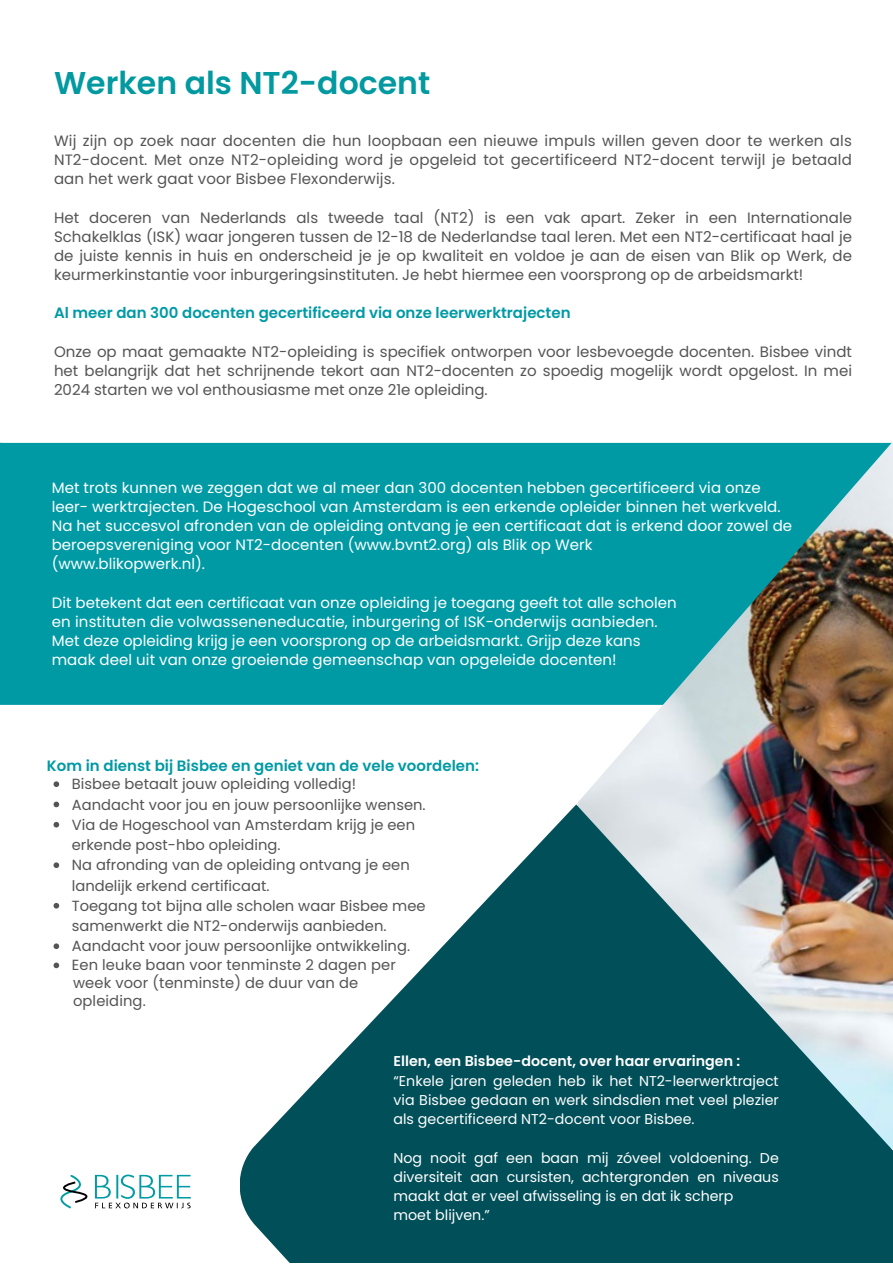
<style>
.page{position:relative;width:893px;height:1264px;background:#fff}
.page>*{position:absolute;margin:0;border:0;box-sizing:border-box;transform-origin:0 0}
.t1{font:600 31.5px "Poppins";color:#0299a0}
.t2{font:15px/19.2px "Poppins";color:#555454;text-align:justify}
.t3{font:15px/19.2px "Poppins";letter-spacing:.005em;color:#fff}
.t4{font:600 15px "Poppins";color:#009aa5}
.t5{font:14.7px/20.2px "Poppins";color:#555454}
.t6{font:14.25px/19.2px "Poppins";color:#fff;text-align:justify}
.t7{font:600 14.25px "Poppins";color:#fff}
</style>
<div class="page">
<div style="left:0;top:442px;width:576px;height:263px;background:#009aa5"></div>
<svg style="left:60px;top:1174px;width:131px;height:35px"></svg>
<img style="left:576px;top:442px;width:316px;height:362px">
<svg style="left:240px;top:804px;width:652px;height:459px;fill:#004f59"></svg>
<svg style="left:54px;top:781px;width:5px;height:6px"></svg>
<svg style="left:54px;top:801px;width:5px;height:6px"></svg>
<svg style="left:54px;top:821px;width:5px;height:6px"></svg>
<svg style="left:54px;top:862px;width:5px;height:6px"></svg>
<svg style="left:54px;top:903px;width:5px;height:5px"></svg>
<svg style="left:54px;top:943px;width:5px;height:6px"></svg>
<svg style="left:54px;top:962px;width:5px;height:6px"></svg>
<p class="t1" style="left:54px;top:60px;width:378px">Werken als NT2-docent</p>
<p class="t2" style="left:54px;top:131px;width:799px">Wij zijn op zoek naar docenten die hun loopbaan een nieuwe impuls willen geven door te werken als NT2-docent. Met onze NT2-opleiding word je opgeleid tot gecertificeerd NT2-docent terwijl je betaald aan het werk gaat voor Bisbee Flexonderwijs.</p>
<h2 class="t2" style="left:54px;top:208px;width:799px">Het doceren van Nederlands als tweede taal (NT2) is een vak apart. Zeker in een Internationale Schakelklas (ISK) waar jongeren tussen de 12-18 de Nederlandse taal leren. Met een NT2-certificaat haal je de juiste kennis in huis en onderscheid je je op kwaliteit en voldoe je aan de eisen van Blik op Werk, de keurmerkinstantie voor inburgeringsinstituten. Je hebt hiermee een voorsprong op de arbeidsmarkt!</h2>
<p class="t4" style="left:54px;top:302px;width:518px">Al meer dan 300 docenten gecertificeerd via onze leerwerktrajecten</p>
<p class="t2" style="left:54px;top:342px;width:799px">Onze op maat gemaakte NT2-opleiding is specifiek ontworpen voor lesbevoegde docenten. Bisbee vindt het belangrijk dat het schrijnende tekort aan NT2-docenten zo spoedig mogelijk wordt opgelost. In mei 2024 starten we vol enthousiasme met onze 21e opleiding.</p>
<p class="t3" style="left:52px;top:478px;width:741px">Met trots kunnen we zeggen dat we al meer dan 300 docenten hebben gecertificeerd via onze leer- werktrajecten. De Hogeschool van Amsterdam is een erkende opleider binnen het werkveld.<br>Na het succesvol afronden van de opleiding ontvang je een certificaat dat is erkend door zowel de beroepsvereniging voor NT2-docenten (www.bvnt2.org) als Blik op Werk</p>
<p class="t3" style="left:52px;top:554px;width:155px">(www.blikopwerk.nl).</p>
<h2 class="t3" style="left:52px;top:593px;width:626px">Dit betekent dat een certificaat van onze opleiding je toegang geeft tot alle scholen</h2>
<p class="t3" style="left:52px;top:612px;width:607px">en instituten die volwasseneneducatie, inburgering of ISK-onderwijs aanbieden.</p>
<p class="t3" style="left:52px;top:631px;width:590px">Met deze opleiding krijg je een voorsprong op de arbeidsmarkt. Grijp deze kans</p>
<p class="t3" style="left:52px;top:650px;width:566px">maak deel uit van onze groeiende gemeenschap van opgeleide docenten!</p>
<h1 class="t4" style="left:47px;top:755px;width:434px">Kom in dienst bij Bisbee en geniet van de vele voordelen:</h1>
<p class="t5" style="left:72px;top:774px;width:286px">Bisbee betaalt jouw opleiding volledig!</p>
<p class="t5" style="left:72px;top:794px;width:355px">Aandacht voor jou en jouw persoonlijke wensen.</p>
<p class="t5" style="left:72px;top:814px;width:345px">Via de Hogeschool van Amsterdam krijg je een erkende post-hbo opleiding.</p>
<p class="t5" style="left:72px;top:855px;width:339px">Na afronding van de opleiding ontvang je een landelijk erkend certificaat.</p>
<p class="t5" style="left:72px;top:895px;width:355px">Toegang tot bijna alle scholen waar Bisbee mee samenwerkt die NT2-onderwijs aanbieden.</p>
<p class="t5" style="left:72px;top:936px;width:340px">Aandacht voor jouw persoonlijke ontwikkeling.</p>
<p class="t5" style="left:72px;top:955px;width:325px">Een leuke baan voor tenminste 2 dagen per</p>
<p class="t5" style="left:73px;top:973px;width:287px;line-height:18px">week voor (tenminste) de duur van de opleiding.</p>
<p class="t7" style="left:393px;top:1051px;width:348px">Ellen, een Bisbee-docent, over haar ervaringen :</p>
<p class="t6" style="left:393px;top:1071px;width:387px">“Enkele jaren geleden heb ik het NT2-leerwerktraject via Bisbee gedaan en werk sindsdien met veel plezier als gecertificeerd NT2-docent voor Bisbee.</p>
<p class="t6" style="left:393px;top:1147px;width:387px">Nog nooit gaf een baan mij zóveel voldoening. De diversiteit aan cursisten, achtergronden en niveaus maakt dat er veel afwisseling is en dat ik scherp</p>
<p class="t6" style="left:393px;top:1205px;width:98px">moet blijven.”</p>
</div>
